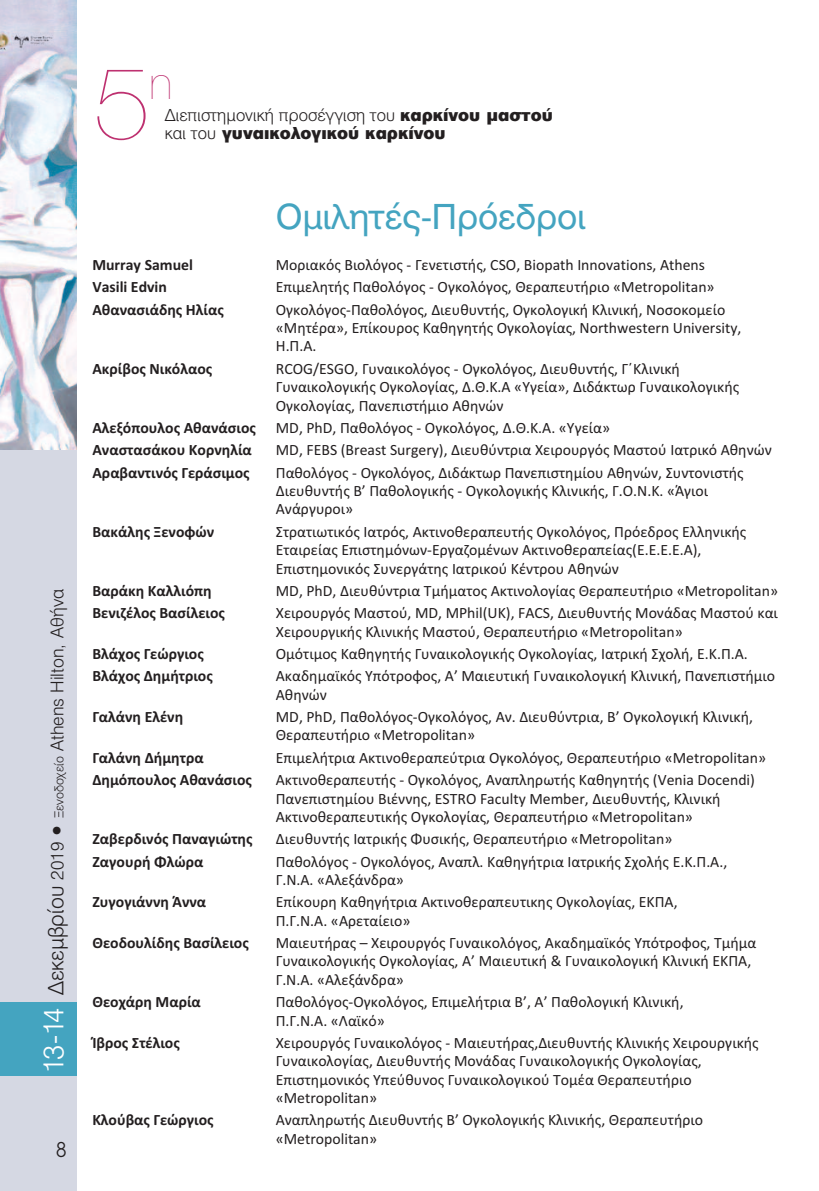
<style>
.page{position:relative;width:819px;height:1191px;background:#fff}
.page>*{position:absolute;margin:0;border:0;box-sizing:border-box;transform-origin:0 0}
.t1{font:100 99.75px "UB Helvetica";color:#be3170}
.t2{font:40.25px "UB Helvetia Thin Normal";color:#be3170}
.t3{font:34.3px "UB Helvetica";color:#44a4c0}
.t4{font:21px "PF Universal";color:#231f20}
.t5{font:300 17.5px "UB Helvetica";color:#231f20}
.t6{font:300 16.45px "UB Helvetica";color:#231f20}
.t7{font:900 16.45px "UB Helvetica";color:#231f20}
.t8{font:15.75px/18.4px "Calibri";color:#231f20}
.t9{font:700 15.75px "Calibri";color:#231f20}
.s1{font-weight:900}
.s2{font-weight:300}
.s3{font-size:28px;color:#fff}
.s4{font-size:21px}
.s5{font-size:12.25px}
</style>
<div class="page">
<div style="left:0;top:0;width:77px;height:1191px;background:#d5d8e3"></div>
<div style="left:0;top:1002px;width:77px;height:74px;background:#44a4c0"></div>
<img style="left:0;top:0;width:77px;height:449px">
<h1 class="t1" style="left:89px;top:55px;width:58px">5</h1>
<h2 class="t2" style="left:146px;top:62px;width:25px">η</h2>
<p class="t6" style="left:165px;top:105px;width:389px">Διεπιστημονική προσέγγιση του <span class="s1">καρκίνου μαστού</span></p>
<p class="t7" style="left:165px;top:123px;width:282px"><span class="s2">και του</span> γυναικολογικού καρκίνου</p>
<p class="t5" style="left:46px;top:1073px;width:485px;rotate:-90deg"><span class="s3">13-14</span> <span class="s4">Δεκεμβρίου</span> 2019 • <span class="s5">Ξενοδοχείο</span> Athens Hilton, Αθήνα</p>
<h3 class="t4" style="left:56px;top:1137px;width:13px">8</h3>
<h3 class="t3" style="left:276px;top:195px;width:312px">Ομιλητές-Πρόεδροι</h3>
<p class="t9" style="left:92px;top:255px;width:102px">Murray Samuel</p>
<p class="t8" style="left:276px;top:255px;width:430px">Μοριακός Βιολόγος - Γενετιστής, CSO, Biopath Innovations, Athens</p>
<p class="t9" style="left:92px;top:278px;width:76px">Vasili Edvin</p>
<p class="t8" style="left:276px;top:278px;width:440px">Επιμελητής Παθολόγος - Ογκολόγος, Θεραπευτήριο «Metropolitan»</p>
<p class="t9" style="left:92px;top:300px;width:133px">Αθανασιάδης Ηλίας</p>
<p class="t8" style="left:276px;top:300px;width:467px">Ογκολόγος-Παθολόγος, Διευθυντής, Ογκολογική Κλινική, Νοσοκομείο «Μητέρα», Επίκουρος Καθηγητής Ογκολογίας, Northwestern University,<br>Η.Π.Α.</p>
<p class="t9" style="left:92px;top:359px;width:121px">Ακρίβος Νικόλαος</p>
<p class="t8" style="left:276px;top:359px;width:465px">RCOG/ESGO, Γυναικολόγος - Ογκολόγος, Διευθυντής, Γ΄Κλινική<br>Γυναικολογικής Ογκολογίας, Δ.Θ.Κ.Α «Υγεία», Διδάκτωρ Γυναικολογικής<br>Ογκολογίας, Πανεπιστήμιο Αθηνών</p>
<p class="t9" style="left:92px;top:418px;width:165px">Αλεξόπουλος Αθανάσιος</p>
<p class="t8" style="left:276px;top:418px;width:336px">MD, PhD, Παθολόγος - Ογκολόγος, Δ.Θ.Κ.Α. «Υγεία»</p>
<p class="t9" style="left:92px;top:440px;width:161px">Αναστασάκου Κορνηλία</p>
<p class="t8" style="left:276px;top:441px;width:497px">MD, FEBS (Breast Surgery), Διευθύντρια Χειρουργός Μαστού Ιατρικό Αθηνών</p>
<p class="t9" style="left:92px;top:463px;width:159px">Αραβαντινός Γεράσιμος</p>
<p class="t8" style="left:276px;top:463px;width:469px">Παθολόγος - Ογκολόγος, Διδάκτωρ Πανεπιστημίου Αθηνών, Συντονιστής<br>Διευθυντής Β’ Παθολογικής - Ογκολογικής Κλινικής, Γ.Ο.Ν.Κ. «Άγιοι<br>Ανάργυροι»</p>
<p class="t9" style="left:92px;top:522px;width:123px">Βακάλης Ξενοφών</p>
<p class="t8" style="left:276px;top:522px;width:472px">Στρατιωτικός Ιατρός, Ακτινοθεραπευτής Ογκολόγος, Πρόεδρος Ελληνικής<br>Εταιρείας Επιστημόνων-Εργαζομένων Ακτινοθεραπείας(Ε.Ε.Ε.Ε.Α),<br>Επιστημονικός Συνεργάτης Ιατρικού Κέντρου Αθηνών</p>
<p class="t9" style="left:92px;top:581px;width:121px">Βαράκη Καλλιόπη</p>
<p class="t8" style="left:276px;top:581px;width:503px">MD, PhD, Διευθύντρια Τμήματος Ακτινολογίας Θεραπευτήριο «Metropolitan»</p>
<p class="t9" style="left:92px;top:603px;width:134px">Βενιζέλος Βασίλειος</p>
<p class="t8" style="left:276px;top:603px;width:503px">Χειρουργός Μαστού, MD, MPhil(UK), FACS, Διευθυντής Μονάδας Μαστού και<br>Χειρουργικής Κλινικής Μαστού, Θεραπευτήριο «Metropolitan»</p>
<p class="t9" style="left:92px;top:644px;width:113px">Βλάχος Γεώργιος</p>
<p class="t8" style="left:276px;top:644px;width:473px">Ομότιμος Καθηγητής Γυναικολογικής Ογκολογίας, Ιατρική Σχολή, Ε.Κ.Π.Α.</p>
<p class="t9" style="left:92px;top:666px;width:122px">Βλάχος Δημήτριος</p>
<p class="t8" style="left:276px;top:666px;width:501px">Ακαδημαϊκός Υπότροφος, Α’ Μαιευτική Γυναικολογική Κλινική, Πανεπιστήμιο<br>Αθηνών</p>
<p class="t9" style="left:92px;top:707px;width:92px">Γαλάνη Ελένη</p>
<p class="t8" style="left:276px;top:707px;width:479px">MD, PhD, Παθολόγος-Ογκολόγος, Aν. Διευθύντρια, Β’ Ογκολογική Κλινική,<br>Θεραπευτήριο «Metropolitan»</p>
<p class="t9" style="left:92px;top:748px;width:113px">Γαλάνη Δήμητρα</p>
<p class="t8" style="left:276px;top:748px;width:492px">Επιμελήτρια Ακτινοθεραπεύτρια Ογκολόγος, Θεραπευτήριο «Metropolitan»</p>
<p class="t9" style="left:92px;top:770px;width:161px">Δημόπουλος Αθανάσιος</p>
<p class="t8" style="left:276px;top:770px;width:480px">Ακτινοθεραπευτής - Ογκολόγος, Αναπληρωτής Καθηγητής (Venia Docendi)<br>Πανεπιστημίου Βιέννης, ESTRO Faculty Member, Διευθυντής, Κλινική<br>Ακτινοθεραπευτικής Ογκολογίας, Θεραπευτήριο «Metropolitan»</p>
<p class="t9" style="left:92px;top:829px;width:162px">Ζαβερδινός Παναγιώτης</p>
<p class="t8" style="left:276px;top:829px;width:398px">Διευθυντής Ιατρικής Φυσικής, Θεραπευτήριο «Metropolitan»</p>
<p class="t9" style="left:92px;top:852px;width:113px">Ζαγουρή Φλώρα</p>
<p class="t8" style="left:276px;top:852px;width:453px">Παθολόγος - Ογκολόγος, Αναπλ. Καθηγήτρια Ιατρικής Σχολής Ε.Κ.Π.Α.,<br>Γ.Ν.Α. «Αλεξάνδρα»</p>
<p class="t9" style="left:92px;top:892px;width:115px">Ζυγογιάννη Άννα</p>
<p class="t8" style="left:276px;top:892px;width:403px">Επίκουρη Καθηγήτρια Ακτινοθεραπευτικης Ογκολογίας, ΕΚΠΑ,<br>Π.Γ.Ν.Α. «Αρεταίειο»</p>
<p class="t9" style="left:92px;top:933px;width:158px">Θεοδουλίδης Βασίλειος</p>
<p class="t8" style="left:276px;top:933px;width:482px">Μαιευτήρας – Χειρουργός Γυναικολόγος, Ακαδημαϊκός Υπότροφος, Τμήμα<br>Γυναικολογικής Ογκολογίας, Α’ Μαιευτική &amp; Γυναικολογική Κλινική ΕΚΠΑ,<br>Γ.Ν.Α. «Αλεξάνδρα»</p>
<p class="t9" style="left:92px;top:992px;width:110px">Θεοχάρη Μαρία</p>
<p class="t8" style="left:276px;top:992px;width:409px">Παθολόγος-Ογκολόγος, Επιμελήτρια Β’, Α’ Παθολογική Κλινική,<br>Π.Γ.Ν.Α. «Λαϊκό»</p>
<p class="t9" style="left:92px;top:1033px;width:89px">Ίβρος Στέλιος</p>
<p class="t8" style="left:276px;top:1033px;width:484px">Χειρουργός Γυναικολόγος - Μαιευτήρας,Διευθυντής Κλινικής Χειρουργικής Γυναικολογίας, Διευθυντής Μονάδας Γυναικολογικής Ογκολογίας, Επιστημονικός Υπεύθυνος Γυναικολογικού Τομέα Θεραπευτήριο «Metropolitan»</p>
<p class="t9" style="left:92px;top:1110px;width:123px">Κλούβας Γεώργιος</p>
<p class="t8" style="left:276px;top:1110px;width:429px">Αναπληρωτής Διευθυντής Β’ Ογκολογικής Κλινικής, Θεραπευτήριο «Metropolitan»</p>
</div>
